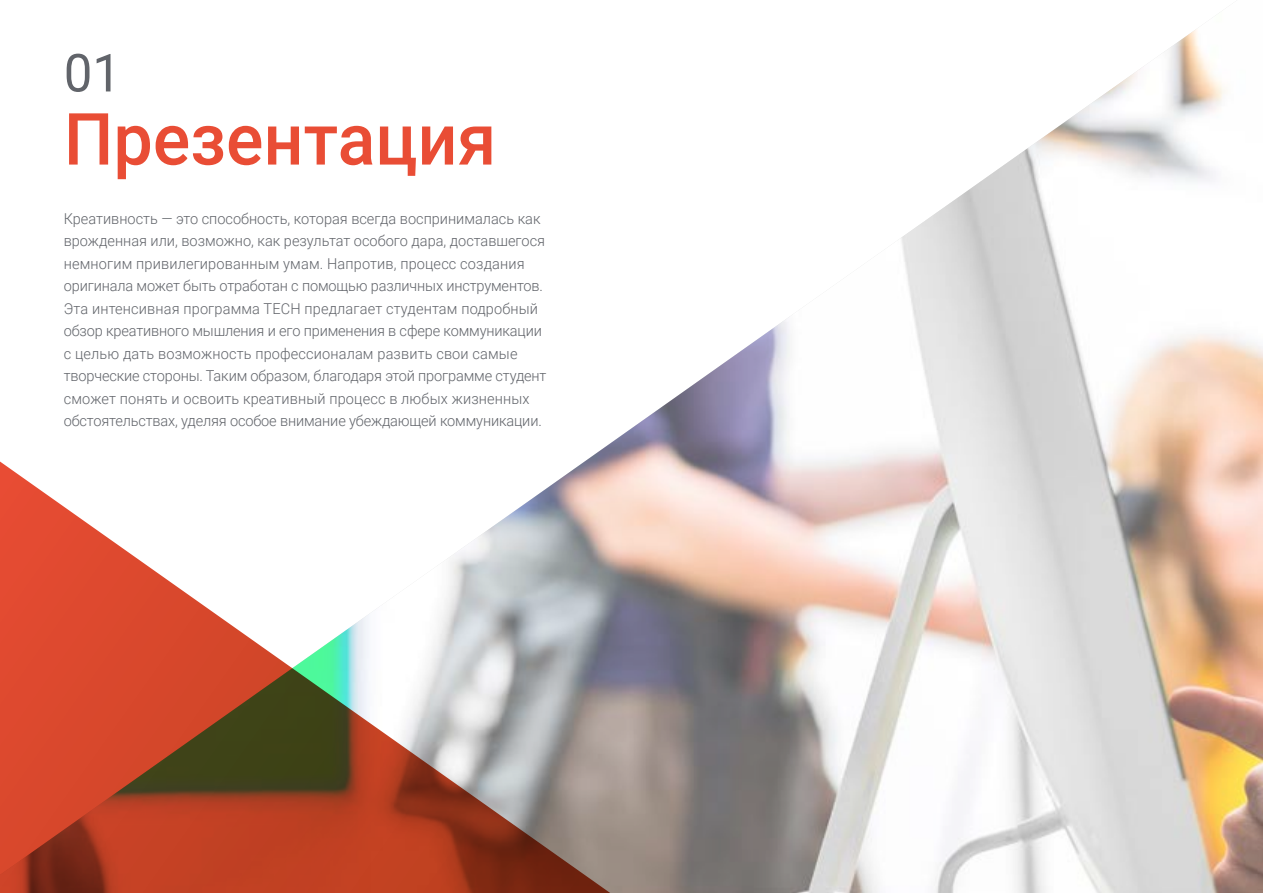
<style>
.page{position:relative;width:1263px;height:893px;background:#fff}
.page>*{position:absolute;margin:0;border:0;box-sizing:border-box;transform-origin:0 0}
.t1{font:500 72px "Roboto";color:#e94d35}
.t2{font:52.5px "Roboto";color:#61646a}
.t3{font:300 15px/22.5px "Roboto";color:#61646a}
</style>
<div class="page">
<img style="left:606px;top:29px;width:657px;height:864px">
<svg style="left:0;top:446px;width:640px;height:447px"></svg>
<h2 class="t2" style="left:64px;top:36px;width:59px">01</h2>
<h1 class="t1" style="left:64px;top:89px;width:434px">Презентация</h1>
<p class="t3" style="left:64px;top:207px;width:484px">Креативность — это способность, которая всегда воспринималась как врожденная или, возможно, как результат особого дара, доставшегося немногим привилегированным умам. Напротив, процесс создания оригинала может быть отработан с помощью различных инструментов.<br>Эта интенсивная программа TECH предлагает студентам подробный обзор креативного мышления и его применения в сфере коммуникации с целью дать возможность профессионалам развить свои самые творческие стороны. Таким образом, благодаря этой программе студент сможет понять и освоить креативный процесс в любых жизненных обстоятельствах, уделяя особое внимание убеждающей коммуникации.</p>
</div>
